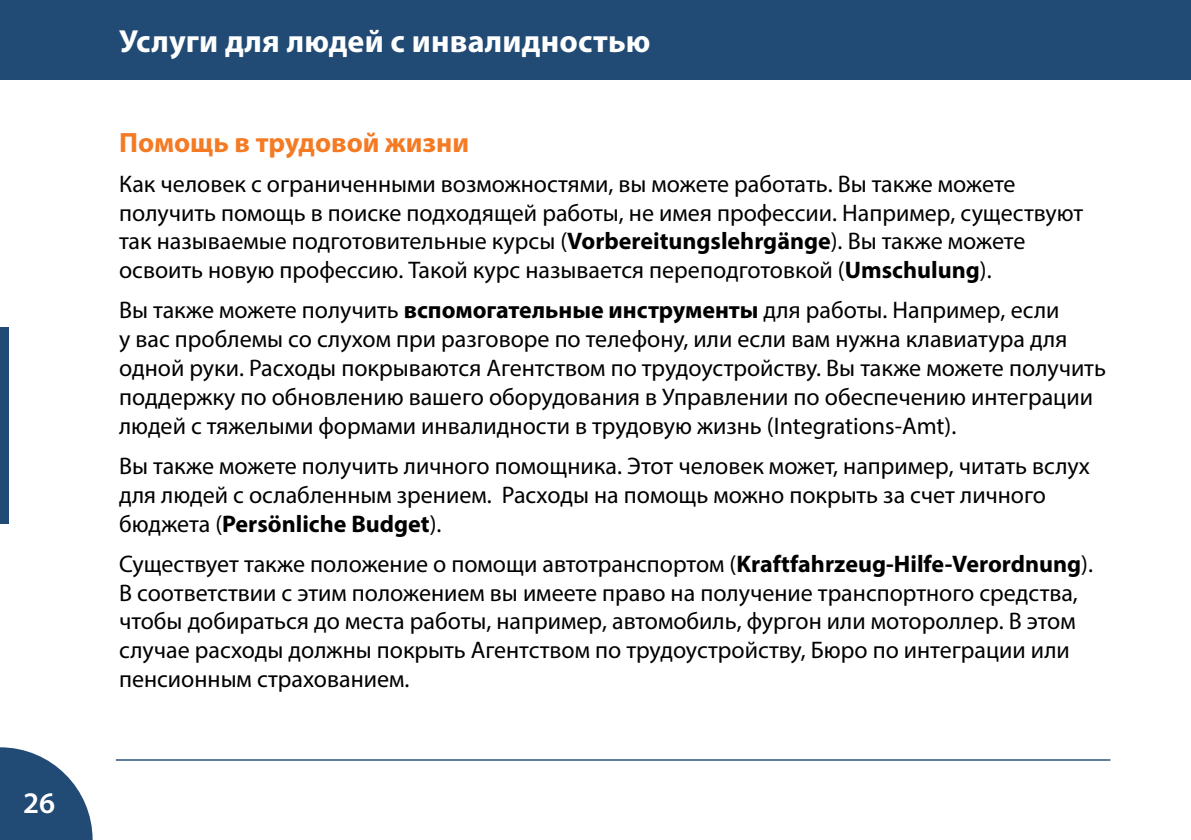
<style>
.page{position:relative;width:1191px;height:840px;background:#fff}
.page>*{position:absolute;margin:0;border:0;box-sizing:border-box;transform-origin:0 0}
.Hauptüberschrift_Tit{font:700 32px "Myriad Pro";letter-spacing:.005em;color:#fff}
.t1{font:600 30px "Myriad Pro";color:#fff}
.Überschrift_Text_rus{font:700 28px "Myriad Pro";color:#f47b24}
.Text_russisch{font:24px/28.8px "Myriad Pro";color:#000}
.s1{font-weight:700}
</style>
<div class="page">
<div style="left:0;top:327px;width:9px;height:196px;background:#214b75"></div>
<div style="left:0;top:0;width:1191px;height:79px;background:#214b75"></div>
<hr style="left:116px;top:758px;width:994px;height:2px;background:#214b75">
<svg style="left:0;top:747px;width:93px;height:92px"></svg>
<p class="t1" style="left:23px;top:783px;width:34px">26</p>
<p class="Hauptüberschrift_Tit" style="left:119px;top:20px;width:533px">Услуги для людей с инвалидностью</p>
<p class="Überschrift_Text_rus" style="left:119px;top:124px;width:351px">Помощь в трудовой жизни</p>
<p class="Text_russisch" style="left:119px;top:169px;width:965px">Как человек с ограниченными возможностями, вы можете работать. Вы также можете получить помощь в поиске подходящей работы, не имея профессии. Например, существуют так называемые подготовительные курсы (<span class="s1">Vorbereitungslehrgänge</span>). Вы также можете освоить новую профессию. Такой курс называется переподготовкой (<span class="s1">Umschulung</span>).</p>
<p class="Text_russisch" style="left:119px;top:295px;width:988px">Вы также можете получить <span class="s1">вспомогательные инструменты</span> для работы. Например, если<br>у вас проблемы со слухом при разговоре по телефону, или если вам нужна клавиатура для одной руки. Расходы покрываются Агентством по трудоустройству. Вы также можете получить поддержку по обновлению вашего оборудования в Управлении по обеспечению интеграции людей с тяжелыми формами инвалидности в трудовую жизнь (Integrations-Amt).</p>
<p class="Text_russisch" style="left:119px;top:451px;width:972px">Вы также можете получить личного помощника. Этот человек может, например, читать вслух для людей с ослабленным зрением. Расходы на помощь можно покрыть за счет личного бюджета (<span class="s1">Persönliche Budget</span>).</p>
<p class="Text_russisch" style="left:119px;top:548px;width:975px">Существует также положение о помощи автотранспортом (<span class="s1">Kraftfahrzeug-Hilfe-Verordnung</span>).<br>В соответствии с этим положением вы имеете право на получение транспортного средства, чтобы добираться до места работы, например, автомобиль, фургон или мотороллер. В этом случае расходы должны покрыть Агентством по трудоустройству, Бюро по интеграции или пенсионным страхованием.</p>
</div>
